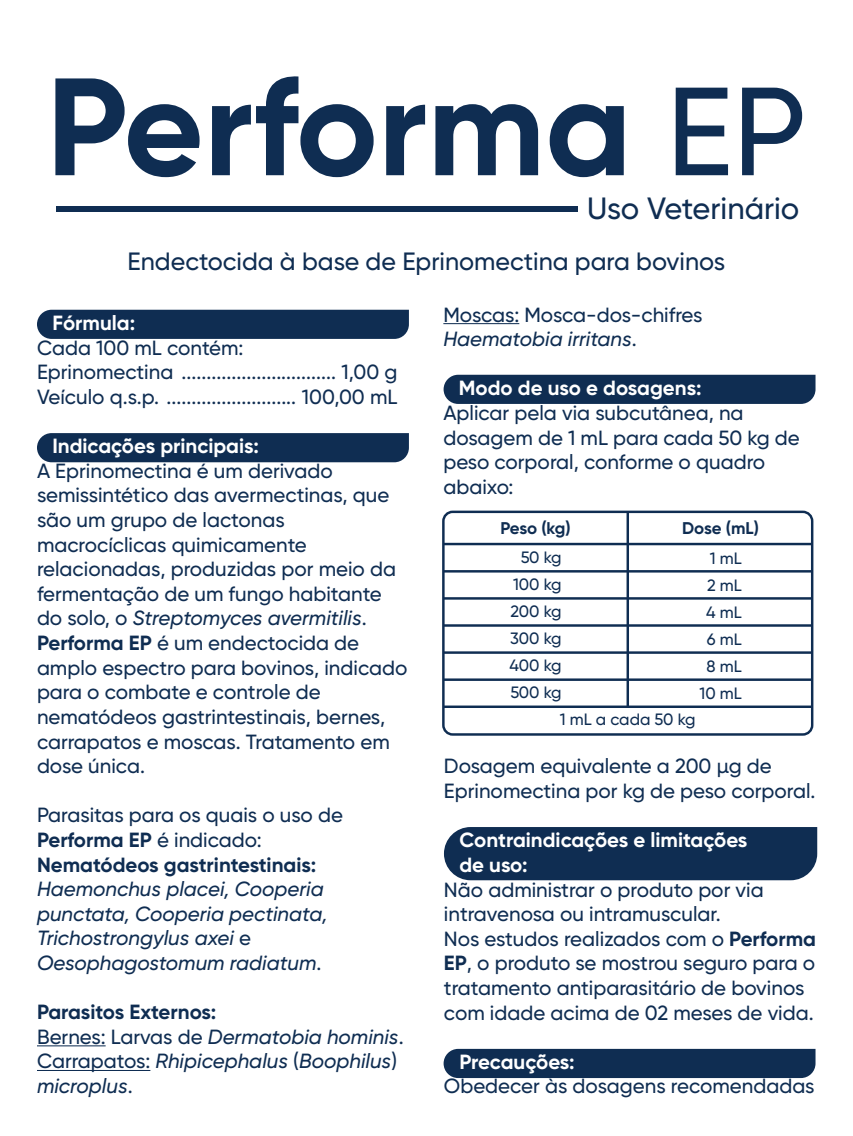
<style>
.page{position:relative;width:853px;height:1136px;background:#fff}
.page>*{position:absolute;margin:0;border:0;box-sizing:border-box;transform-origin:0 0}
.t1{font:700 138.25px "Gilroy";color:#0f2d52}
.t2{font:500 30.75px "Gilroy";color:#0f2d52}
.t3{font:500 25px "Gilroy";color:#0f2d52}
.t4{font:500 20.5px/24.5px "Gilroy";color:#0f2d52}
.t5{font:italic 500 20.5px/24.5px "Gilroy";color:#0f2d52}
.t6{font:700 20.5px/24.5px "Gilroy";color:#fff}
.t7{font:700 20.5px/24.5px "Gilroy";color:#0f2d52}
.t8{font:700 17px "Gilroy";letter-spacing:-.01em;color:#0f2d52}
.t9{font:500 16.5px/27px "Gilroy";color:#0f2d52;text-align:justify}
.s1{font-weight:500;font-size:125px}
.s2{font-style:italic}
.s3{font-weight:700}
.s4{font-weight:500}
.s5{font-style:normal}
.s6{font-weight:700;font-style:normal}
</style>
<div class="page">
<div style="left:444px;top:827px;width:372px;height:53px;background:#0f2d52"></div>
<div style="left:37px;top:310px;width:372px;height:29px;background:#0f2d52"></div>
<div style="left:37px;top:433px;width:372px;height:29px;background:#0f2d52"></div>
<div style="left:443px;top:375px;width:372px;height:29px;background:#0f2d52"></div>
<div style="left:443px;top:1049px;width:372px;height:29px;background:#0f2d52"></div>
<hr style="left:626px;top:512px;width:2px;height:195px;background:#0f2d52">
<div style="left:442px;top:510px;width:371px;height:225px;border:2px solid #0f2d52;border-radius:9px"></div>
<hr style="left:443px;top:543px;width:368px;height:2px;background:#0f2d52">
<hr style="left:443px;top:570px;width:368px;height:2px;background:#0f2d52">
<hr style="left:443px;top:597px;width:368px;height:2px;background:#0f2d52">
<hr style="left:443px;top:624px;width:368px;height:3px;background:#0f2d52">
<hr style="left:443px;top:651px;width:368px;height:3px;background:#0f2d52">
<hr style="left:443px;top:678px;width:368px;height:3px;background:#0f2d52">
<hr style="left:443px;top:705px;width:368px;height:3px;background:#0f2d52">
<div style="left:56px;top:207px;width:521px;height:5px;background:#0f2d52"></div>
<hr style="left:37px;top:1045px;width:69px;height:1px;background:#0f2d52">
<hr style="left:37px;top:1070px;width:113px;height:1px;background:#0f2d52">
<hr style="left:443px;top:323px;width:76px;height:1px;background:#0f2d52">
<h1 class="t1" style="left:46px;top:40px;width:761px">Performa <span class="s1">EP</span></h1>
<h2 class="t2" style="left:587px;top:189px;width:213px">Uso Veterinário</h2>
<p class="t3" style="left:127px;top:246px;width:599px">Endectocida à base de Eprinomectina para bovinos</p>
<p class="t6" style="left:52px;top:311px;width:84px">Fórmula:</p>
<p class="t4" style="left:37px;top:335px;width:362px">Cada 100 mL contém:<br>Eprinomectina ............................... 1,00 g<br>Veículo q.s.p. .......................... 100,00 mL</p>
<p class="t6" style="left:52px;top:434px;width:208px">Indicações principais:</p>
<p class="t4" style="left:37px;top:458px;width:372px">A Eprinomectina é um derivado semissintético das avermectinas, que são um grupo de lactonas macrocíclicas quimicamente relacionadas, produzidas por meio da fermentação de um fungo habitante do solo, o <span class="s2">Streptomyces avermitilis</span>.<br><span class="s3">Performa EP</span> é um endectocida de amplo espectro para bovinos, indicado para o combate e controle de nematódeos gastrintestinais, bernes, carrapatos e moscas. Tratamento em dose única.</p>
<p class="t7" style="left:37px;top:803px;width:307px"><span class="s4">Parasitas para os quais o uso de<br></span>Performa EP <span class="s4">é indicado:<br></span>Nematódeos gastrintestinais:</p>
<p class="t5" style="left:37px;top:876px;width:292px">Haemonchus placei, Cooperia punctata, Cooperia pectinata,<br>Trichostrongylus axei <span class="s5">e<br></span>Oesophagostomum radiatum<span class="s5">.</span></p>
<p class="t5" style="left:37px;top:999px;width:368px"><span class="s6">Parasitos Externos:<br></span><span class="s5">Bernes: Larvas de</span> Dermatobia hominis<span class="s5">.<br>Carrapatos:</span> Rhipicephalus <span class="s5">(</span>Boophilus<span class="s5">) </span>microplus<span class="s5">.</span></p>
<p class="t4" style="left:443px;top:302px;width:260px">Moscas: Mosca-dos-chifres<br><span class="s2">Haematobia irritans</span>.</p>
<p class="t6" style="left:458px;top:376px;width:244px">Modo de uso e dosagens:</p>
<p class="t4" style="left:443px;top:400px;width:358px">Aplicar pela via subcutânea, na dosagem de 1 mL para cada 50 kg de peso corporal, conforme o quadro abaixo:</p>
<p class="t8" style="left:500px;top:517px;width:72px">Peso (kg)</p>
<p class="t8" style="left:682px;top:517px;width:78px">Dose (mL)</p>
<p class="t9" style="left:509px;top:544px;width:54px;text-indent:11px">50 kg 100 kg 200 kg 300 kg 400 kg 500 kg</p>
<p class="t9" style="left:699px;top:544px;width:44px;text-align:right">1 mL<br>2 mL<br>4 mL<br>6 mL<br>8 mL<br>10 mL</p>
<p class="t9" style="left:559px;top:706px;width:137px">1 mL a cada 50 kg</p>
<p class="t4" style="left:444px;top:754px;width:373px">Dosagem equivalente a 200 µg de<br>Eprinomectina por kg de peso corporal.</p>
<p class="t6" style="left:459px;top:827px;width:289px">Contraindicações e limitações de uso:</p>
<p class="t4" style="left:444px;top:877px;width:373px">Não administrar o produto por via intravenosa ou intramuscular.<br>Nos estudos realizados com o <span class="s3">Performa EP</span>, o produto se mostrou seguro para o tratamento antiparasitário de bovinos com idade acima de 02 meses de vida.</p>
<p class="t6" style="left:459px;top:1049px;width:117px">Precauções:</p>
<p class="t4" style="left:444px;top:1073px;width:372px">Obedecer às dosagens recomendadas</p>
</div>
